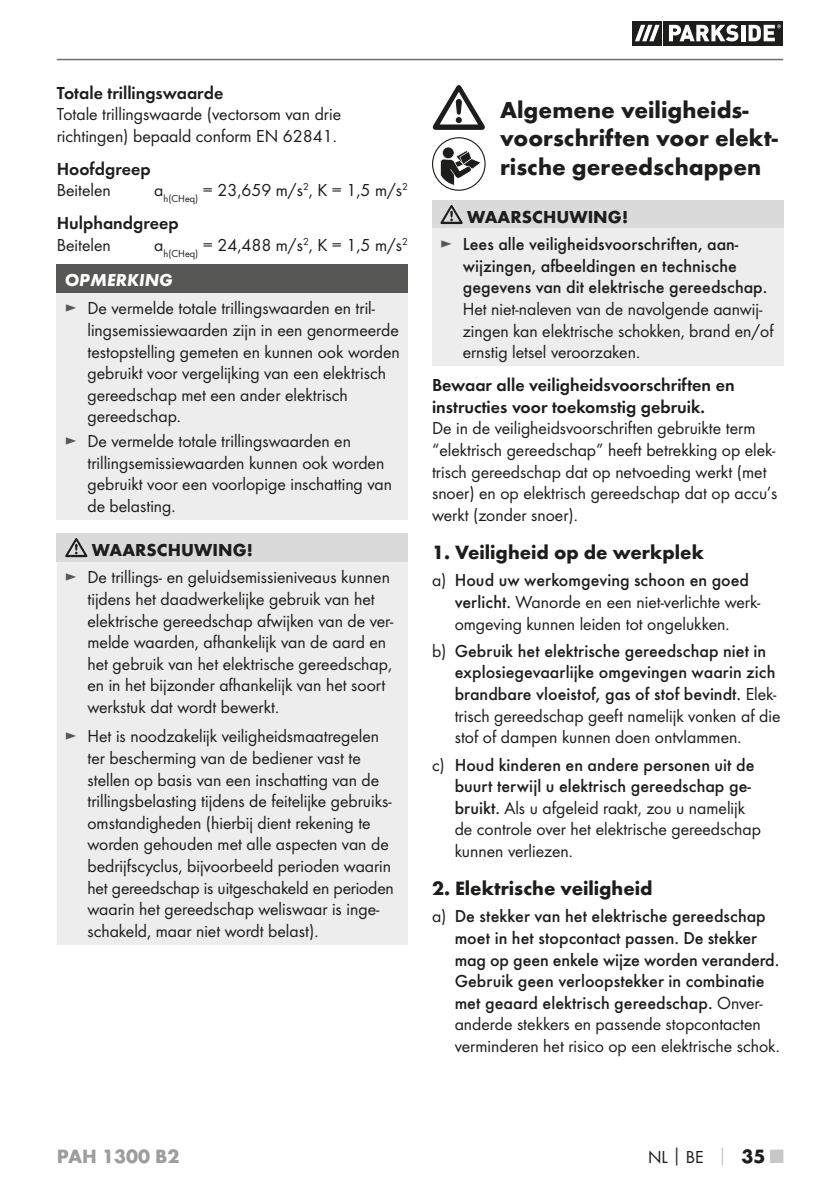
<style>
.page{position:relative;width:840px;height:1191px;background:#fff}
.page>*{position:absolute;margin:0;border:0;box-sizing:border-box;transform-origin:0 0}
.t1{font:700 24px/28.8px "Futura";color:#1d1d1b}
.t2{font:700 20px "Futura";color:#1d1d1b}
.t3{font:700 20px "Futura";color:#9d9d9d}
.t4{font:18px/21.6px "Futura Boo";color:#1d1d1b}
.t5{font:500 18px/21.6px "Futura";color:#1d1d1b}
.t6{font:18px/21.6px "Futura Dem";color:#1d1d1b}
.t7{font:700 18px "Futura";color:#1d1d1b}
.t8{font:italic 700 18px "Futura";color:#fff}
.s1{color:#575756}
.s2{font-weight:700}
.s3{font-family:"Futura Boo";font-weight:400;color:#575756}
.s4{font-family:"Futura Boo";font-weight:400}
.s5{font-family:"Futura";font-weight:500}
.s6{font-family:"Futura";font-weight:700}
.s7{font-family:"Futura";font-weight:700;color:#c7c7c6}
.s8{font-family:"Futura";font-weight:700;font-size:20px}
.s9{font-family:"Futura";font-weight:700;font-size:20px;color:#c7c7c6}
</style>
<div class="page">
<hr style="left:57px;top:59px;width:725px;height:1px;background:#70706f">
<svg style="left:661px;top:21px;width:1px;height:24px"></svg>
<svg style="left:632px;top:21px;width:29px;height:24px"></svg>
<svg style="left:663px;top:21px;width:119px;height:24px"></svg>
<svg style="left:634px;top:25px;width:25px;height:16px"></svg>
<svg style="left:668px;top:25px;width:70px;height:16px"></svg>
<svg style="left:740px;top:25px;width:4px;height:16px"></svg>
<svg style="left:748px;top:24px;width:32px;height:17px"></svg>
<div style="left:57px;top:264px;width:351px;height:29px;background:#575756"></div>
<div style="left:57px;top:293px;width:351px;height:227px;background:#ededed"></div>
<div style="left:57px;top:533px;width:351px;height:29px;background:#dadada"></div>
<div style="left:57px;top:562px;width:351px;height:383px;background:#ededed"></div>
<svg style="left:65px;top:538px;width:22px;height:19px"></svg>
<svg style="left:432px;top:138px;width:53px;height:52px"></svg>
<div style="left:432px;top:137px;width:53px;height:54px;border:1px solid #1d1d1b;border-radius:50%"></div>
<svg style="left:440px;top:147px;width:41px;height:38px"></svg>
<svg style="left:432px;top:85px;width:52px;height:45px"></svg>
<div style="left:432px;top:200px;width:350px;height:29px;background:#dadada"></div>
<div style="left:432px;top:229px;width:350px;height:137px;background:#ededed"></div>
<svg style="left:440px;top:205px;width:22px;height:19px"></svg>
<p class="t6" style="left:57px;top:83px;width:168px">Totale trillingswaarde</p>
<p class="t4" style="left:57px;top:104px;width:286px">Totale trillingswaarde (vectorsom van drie richtingen) bepaald conform EN 62841.</p>
<p class="t6" style="left:57px;top:159px;width:95px">Hoofdgreep</p>
<p class="t4" style="left:57px;top:180px;width:55px">Beitelen</p>
<p class="t4" style="left:154px;top:180px;width:255px">a<sub>h(CHeq)</sub> = 23,659 m/s<sup>2</sup>, K = 1,5 m/s<sup>2</sup></p>
<p class="t6" style="left:57px;top:213px;width:123px">Hulphandgreep</p>
<p class="t4" style="left:57px;top:235px;width:55px">Beitelen</p>
<p class="t4" style="left:154px;top:235px;width:255px">a<sub>h(CHeq)</sub> = 24,488 m/s<sup>2</sup>, K = 1,5 m/s<sup>2</sup></p>
<p class="t8" style="left:65px;top:274px;width:109px">OPMERKING</p>
<p class="t4" style="left:87px;top:298px;width:313px;text-indent:-23px"><span class="s1">►</span> De vermelde totale trillingswaarden en tril&shy;lingsemissiewaarden zijn in een genormeerde testopstelling gemeten en kunnen ook worden gebruikt voor vergelijking van een elektrisch gereedschap met een ander elektrisch gereedschap.</p>
<p class="t4" style="left:87px;top:431px;width:306px;text-indent:-23px"><span class="s1">►</span> De vermelde totale trillingswaarden en trillingsemissiewaarden kunnen ook worden gebruikt voor een voorlopige inschatting van de belasting.</p>
<p class="t7" style="left:92px;top:542px;width:162px">WAARSCHUWING!</p>
<p class="t4" style="left:87px;top:567px;width:307px;text-indent:-23px"><span class="s1">►</span> De trillings- en geluidsemissieniveaus kunnen tijdens het daadwerkelijke gebruik van het elektrische gereedschap afwijken van de ver&shy;melde waarden, afhankelijk van de aard en het gebruik van het elektrische gereedschap, en in het bijzonder afhankelijk van het soort werkstuk dat wordt bewerkt.</p>
<p class="t4" style="left:87px;top:726px;width:308px;text-indent:-23px"><span class="s1">►</span> Het is noodzakelijk veiligheidsmaatregelen ter bescherming van de bediener vast te stellen op basis van een inschatting van de trillingsbelasting tijdens de feitelijke gebruiks&shy;omstandigheden (hierbij dient rekening te worden gehouden met alle aspecten van de bedrijfscyclus, bijvoorbeeld perioden waarin het gereedschap is uitgeschakeld en perioden waarin het gereedschap weliswaar is inge&shy;schakeld, maar niet wordt belast).</p>
<h1 class="t1" style="left:500px;top:97px;width:279px">Algemene veiligheids&shy;voorschriften voor elekt&shy;rische gereedschappen</h1>
<p class="t5" style="left:440px;top:204px;width:300px;line-height:27.6px;text-indent:27px"><span class="s2">WAARSCHUWING!<br></span><span class="s3">►</span> Lees alle veiligheidsvoorschriften, aan-</p>
<p class="t5" style="left:462px;top:256px;width:306px">wijzingen, afbeeldingen en technische gegevens van dit elektrische gereedschap.</p>
<p class="t4" style="left:462px;top:299px;width:312px">Het niet-naleven van de navolgende aanwij&shy;zingen kan elektrische schokken, brand en/of ernstig letsel veroorzaken.</p>
<p class="t6" style="left:432px;top:375px;width:304px">Bewaar alle veiligheidsvoorschriften en instructies voor toekomstig gebruik.</p>
<p class="t4" style="left:432px;top:418px;width:346px">De in de veiligheidsvoorschriften gebruikte term “elektrisch gereedschap” heeft betrekking op elek&shy;trisch gereedschap dat op netvoeding werkt (met snoer) en op elektrisch gereedschap dat op accu’s werkt (zonder snoer).</p>
<p class="t2" style="left:432px;top:544px;width:273px">1. Veiligheid op de werkplek</p>
<p class="t5" style="left:432px;top:570px;width:318px"><span class="s4">a)</span> Houd uw werkomgeving schoon en goed</p>
<p class="t4" style="left:454px;top:592px;width:307px"><span class="s5">verlicht.</span> Wanorde en een niet-verlichte werk&shy;omgeving kunnen leiden tot ongelukken.</p>
<p class="t5" style="left:454px;top:641px;width:323px;text-indent:-23px"><span class="s4">b)</span> Gebruik het elektrische gereedschap niet in explosiegevaarlijke omgevingen waarin zich brandbare vloeistof, gas of stof bevindt. <span class="s4">Elek-</span></p>
<p class="t4" style="left:454px;top:705px;width:327px">trisch gereedschap geeft namelijk vonken af die stof of dampen kunnen doen ontvlammen.</p>
<p class="t5" style="left:432px;top:754px;width:324px;text-align:right"><span class="s4">c)</span> Houd kinderen en andere personen uit de buurt terwijl u elektrisch gereedschap ge-</p>
<p class="t4" style="left:454px;top:797px;width:307px"><span class="s5">bruikt.</span> Als u afgeleid raakt, zou u namelijk de controle over het elektrische gereedschap kunnen verliezen.</p>
<p class="t2" style="left:432px;top:880px;width:222px">2. Elektrische veiligheid</p>
<p class="t5" style="left:454px;top:906px;width:326px;text-indent:-23px"><span class="s4">a)</span> De stekker van het elektrische gereedschap moet in het stopcontact passen. De stekker mag op geen enkele wijze worden veranderd.<br>Gebruik geen verloopstekker in combinatie met geaard elektrisch gereedschap. <span class="s4">Onver-</span></p>
<p class="t4" style="left:454px;top:1014px;width:326px">anderde stekkers en passende stopcontacten verminderen het risico op een elektrische schok.</p>
<p class="t3" style="left:57px;top:1147px;width:124px">PAH 1300 B2</p>
<p class="t4" style="left:647px;top:1146px;width:137px">NL<span class="s6">│</span>BE <span class="s7">│</span> <span class="s8">35</span> <span class="s9">■</span></p>
</div>
